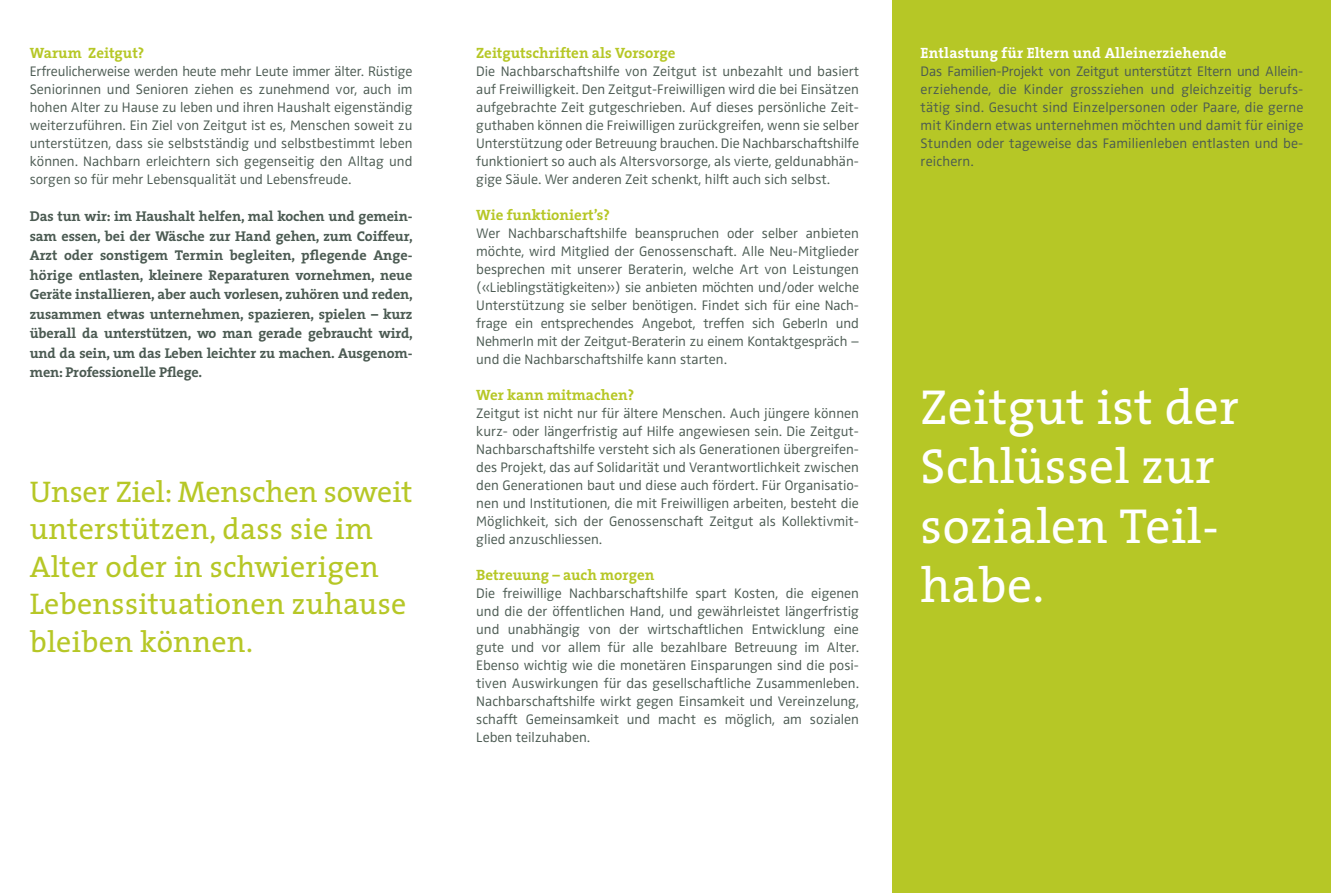
<style>
.page{position:relative;width:1331px;height:893px;background:#fff}
.page>*{position:absolute;margin:0;border:0;box-sizing:border-box;transform-origin:0 0}
.t1{font:49.5px/59.4px "The Serif";letter-spacing:.01em;color:#fff}
.t2{font:30px/37.5px "The Serif";letter-spacing:.01em;color:#b6c726}
.t3{font:700 15px "The Serif";color:#b6c726}
.t4{font:700 15px "The Serif";letter-spacing:.01em;color:#fff}
.t5{font:300 14.25px/18px "Zwo Pro";color:#4b5a52;text-align:justify}
.t6{font:700 14.25px/19.5px "The Serif";letter-spacing:-.01em;color:#4b5a52;text-align:justify}
</style>
<div class="page">
<div style="left:893px;top:0;width:438px;height:893px;background:#b6c726"></div>
<p class="t3" style="left:30px;top:40px;width:116px">Warum Zeitgut?</p>
<p class="t5" style="left:30px;top:62px;width:384px">Erfreulicherweise werden heute mehr Leute immer älter. Rüstige Seniorinnen und Senioren ziehen es zunehmend vor, auch im hohen Alter zu Hause zu leben und ihren Haushalt eigenständig weiterzuführen. Ein Ziel von Zeitgut ist es, Menschen soweit zu unterstützen, dass sie selbstständig und selbstbestimmt leben können. Nachbarn erleichtern sich gegenseitig den Alltag und sorgen so für mehr Lebensqualität und Lebensfreude.</p>
<p class="t6" style="left:30px;top:206px;width:385px">Das tun wir: im Haushalt helfen, mal kochen und gemein&shy;sam essen, bei der Wäsche zur Hand gehen, zum Coiffeur, Arzt oder sonstigem Termin begleiten, pflegende Ange&shy;hörige entlasten, kleinere Reparaturen vornehmen, neue Geräte installieren, aber auch vorlesen, zuhören und reden, zusammen etwas unternehmen, spazieren, spielen – kurz überall da unterstützen, wo man gerade gebraucht wird, und da sein, um das Leben leichter zu machen. Ausgenom&shy;men: Professionelle Pflege.</p>
<p class="t2" style="left:30px;top:472px;width:384px">Unser Ziel: Menschen soweit unterstützen, dass sie im<br>Alter oder in schwierigen<br>Lebenssituationen zuhause bleiben können.</p>
<p class="t3" style="left:476px;top:40px;width:201px">Zeitgutschriften als Vorsorge</p>
<p class="t5" style="left:476px;top:62px;width:384px">Die Nachbarschaftshilfe von Zeitgut ist unbezahlt und basiert auf Freiwilligkeit. Den Zeitgut-Freiwilligen wird die bei Einsätzen aufgebrachte Zeit gutgeschrieben. Auf dieses persönliche Zeit&shy;guthaben können die Freiwilligen zurückgreifen, wenn sie selber Unterstützung oder Betreuung brauchen. Die Nachbarschaftshilfe funktioniert so auch als Altersvorsorge, als vierte, geldunabhän&shy;gige Säule. Wer anderen Zeit schenkt, hilft auch sich selbst.</p>
<p class="t3" style="left:476px;top:202px;width:135px">Wie funktioniert’s?</p>
<p class="t5" style="left:476px;top:224px;width:384px">Wer Nachbarschaftshilfe beanspruchen oder selber anbieten möchte, wird Mitglied der Genossenschaft. Alle Neu-Mitglieder besprechen mit unserer Beraterin, welche Art von Leistungen («Lieblingstätigkeiten») sie anbieten möchten und/oder welche Unterstützung sie selber benötigen. Findet sich für eine Nach&shy;frage ein entsprechendes Angebot, treffen sich GeberIn und NehmerIn mit der Zeitgut-Beraterin zu einem Kontaktgespräch – und die Nachbarschaftshilfe kann starten.</p>
<p class="t3" style="left:476px;top:382px;width:159px">Wer kann mitmachen?</p>
<p class="t5" style="left:476px;top:404px;width:384px">Zeitgut ist nicht nur für ältere Menschen. Auch jüngere können kurz- oder längerfristig auf Hilfe angewiesen sein. Die Zeitgut-Nachbarschaftshilfe versteht sich als Generationen übergreifen&shy;des Projekt, das auf Solidarität und Verantwortlichkeit zwischen den Generationen baut und diese auch fördert. Für Organisatio&shy;nen und Institutionen, die mit Freiwilligen arbeiten, besteht die Möglichkeit, sich der Genossenschaft Zeitgut als Kollektivmit&shy;glied anzuschliessen.</p>
<p class="t3" style="left:476px;top:562px;width:180px">Betreuung – auch morgen</p>
<p class="t5" style="left:476px;top:584px;width:384px">Die freiwillige Nachbarschaftshilfe spart Kosten, die eigenen und die der öffentlichen Hand, und gewährleistet längerfristig und unabhängig von der wirtschaftlichen Entwicklung eine gute und vor allem für alle bezahlbare Betreuung im Alter.<br>Ebenso wichtig wie die monetären Einsparungen sind die posi&shy;tiven Auswirkungen für das gesellschaftliche Zusammenleben.<br>Nachbarschaftshilfe wirkt gegen Einsamkeit und Vereinzelung, schafft Gemeinsamkeit und macht es möglich, am sozialen Leben teilzuhaben.</p>
<p class="t4" style="left:921px;top:40px;width:307px">Entlastung für Eltern und Alleinerziehende</p>
<p class="t5" style="left:921px;top:62px;width:384px">Das Familien-Projekt von Zeitgut unterstützt Eltern und Allein&shy;erziehende, die Kinder grossziehen und gleichzeitig berufs&shy;tätig sind. Gesucht sind Einzelpersonen oder Paare, die gerne mit Kindern etwas unternehmen möchten und damit für einige Stunden oder tageweise das Familienleben entlasten und be&shy;reichern.</p>
<p class="t1" style="left:921px;top:376px;width:320px">Zeitgut ist der<br>Schlüssel zur</p>
<p class="t1" style="left:921px;top:495px;width:300px">sozialen Teil-</p>
<p class="t1" style="left:921px;top:554px;width:125px">habe.</p>
</div>
